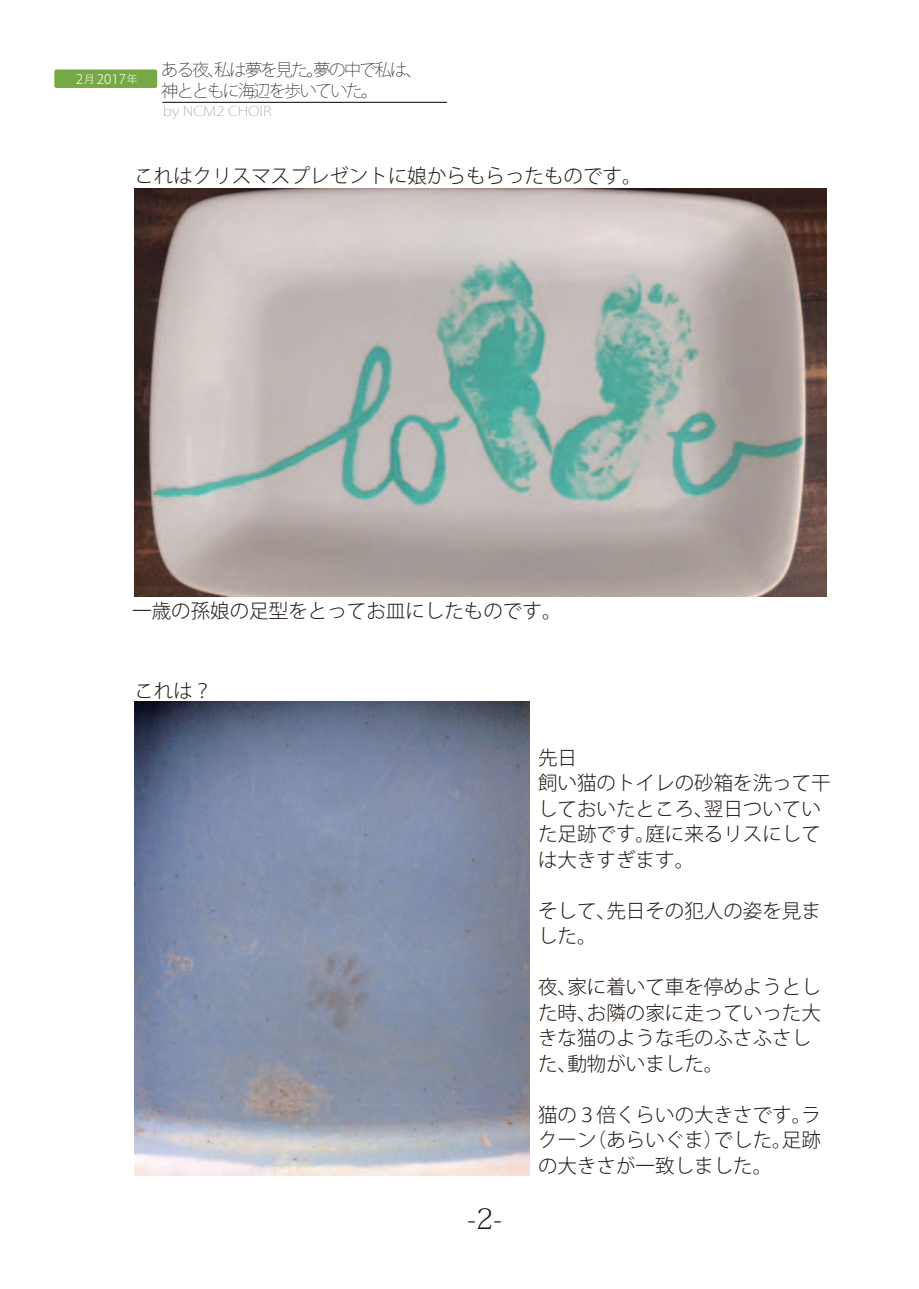
<style>
.page{position:relative;width:919px;height:1289px;background:#fff}
.page>*{position:absolute;margin:0;border:0;box-sizing:border-box;transform-origin:0 0}
.t1{font:200 28.5px "Koz Min Pr 6 N";color:#201814}
.t2{font:300 19.5px/25.5px "Koz Go Pro";color:#201814}
.t3{font:200 17.1px/21px "Koz Go Pro";letter-spacing:-.1em;color:#201814}
.t4{font:200 13.35px "Koz Go Pro";color:#9d9ea0;scale:1.15 1}
.t5{font:300 13.35px "Koz Go Pro";color:#fff}
.s1{font-size:10.65px}
</style>
<div class="page">
<div style="left:54px;top:69px;width:103px;height:19px;background:#76a945;border-radius:2px"></div>
<hr style="left:162px;top:102px;width:285px;height:1px;background:#000">
<img style="left:134px;top:701px;width:395px;height:474px">
<img style="left:134px;top:188px;width:692px;height:408px">
<p class="t5" style="left:76px;top:70px;width:63px">2<span class="s1">月</span> 2017<span class="s1">年</span></p>
<p class="t3" style="left:161px;top:59px;width:263px">ある夜、私は夢を見た。夢の中で私は、神とともに海辺を歩いていた。</p>
<p class="t4" style="left:163px;top:102px;width:96px">by NCM2 CHOIR</p>
<p class="t2" style="left:134px;top:163px;width:508px">これはクリスマスプレゼントに娘からもらったものです。</p>
<p class="t2" style="left:132px;top:598px;width:430px">一歳の孫娘の足型をとってお皿にしたものです。</p>
<p class="t2" style="left:134px;top:678px;width:79px">これは？</p>
<h1 class="t1" style="left:467px;top:1202px;width:37px">-2-</h1>
<p class="t2" style="left:538px;top:745px;width:294px">先日<br>飼い猫のトイレの砂箱を洗って干しておいたところ、翌日ついていた足跡です。庭に来るリスにしては大きすぎます。</p>
<p class="t2" style="left:538px;top:898px;width:284px">そして、先日その犯人の姿を見ました。</p>
<p class="t2" style="left:538px;top:974px;width:284px">夜、家に着いて車を停めようとした時、お隣の家に走っていった大きな猫のような毛のふさふさした、動物がいました。</p>
<p class="t2" style="left:538px;top:1102px;width:284px;text-align:justify">猫の３倍くらいの大きさです。ラクーン（あらいぐま）でした。足跡の大きさが一致しました。</p>
</div>
